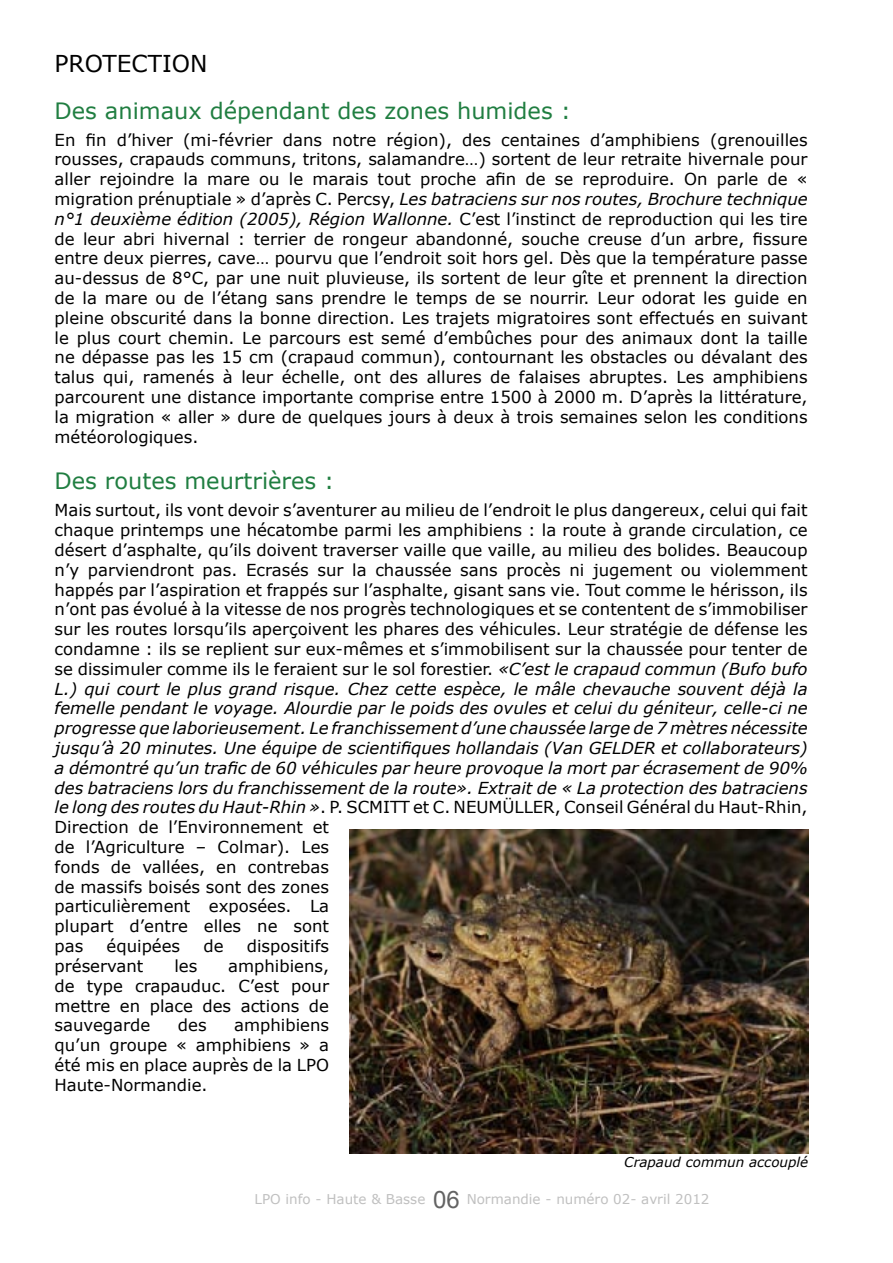
<style>
.page{position:relative;width:893px;height:1263px;background:#fff}
.page>*{position:absolute;margin:0;border:0;box-sizing:border-box;transform-origin:0 0}
.t1{font:23.25px "Verdana";color:#000}
.t2{font:22.5px "Verdana";color:#207e41}
.t3{font:16.5px/19.8px "Verdana";color:#000;text-align:justify}
.t4{font:13.5px "Verdana";color:#c0c0c0}
.t5{font:italic 13.5px "Verdana";color:#000}
.s1{font-style:italic}
.s2{font-family:"Arial";font-size:24px;color:#636363}
</style>
<div class="page">
<img style="left:350px;top:829px;width:458px;height:325px">
<h1 class="t1" style="left:55px;top:49px;width:154px">PROTECTION</h1>
<h2 class="t2" style="left:55px;top:96px;width:518px">Des animaux dépendant des zones humides :</h2>
<p class="t3" style="left:55px;top:129px;width:755px">En fin d’hiver (mi-février dans notre région), des centaines d’amphibiens (grenouilles rousses, crapauds communs, tritons, salamandre…) sortent de leur retraite hivernale pour aller rejoindre la mare ou le marais tout proche afin de se reproduire. On parle de « migration prénuptiale » d’après C. Percsy, <span class="s1">Les batraciens sur nos routes, Brochure technique n°1 deuxième édition (2005), Région Wallonne.</span> C’est l’instinct de reproduction qui les tire de leur abri hivernal : terrier de rongeur abandonné, souche creuse d’un arbre, fissure entre deux pierres, cave… pourvu que l’endroit soit hors gel. Dès que la température passe au-dessus de 8°C, par une nuit pluvieuse, ils sortent de leur gîte et prennent la direction de la mare ou de l’étang sans prendre le temps de se nourrir. Leur odorat les guide en pleine obscurité dans la bonne direction. Les trajets migratoires sont effectués en suivant le plus court chemin. Le parcours est semé d’embûches pour des animaux dont la taille ne dépasse pas les 15 cm (crapaud commun), contournant les obstacles ou dévalant des talus qui, ramenés à leur échelle, ont des allures de falaises abruptes. Les amphibiens parcourent une distance importante comprise entre 1500 à 2000 m. D’après la littérature, la migration « aller » dure de quelques jours à deux à trois semaines selon les conditions météorologiques.</p>
<h2 class="t2" style="left:55px;top:467px;width:281px">Des routes meurtrières :</h2>
<p class="t3" style="left:55px;top:500px;width:755px;text-align:left">Mais surtout, ils vont devoir s’aventurer au milieu de l’endroit le plus dangereux, celui qui fait chaque printemps une hécatombe parmi les amphibiens : la route à grande circulation, ce désert d’asphalte, qu’ils doivent traverser vaille que vaille, au milieu des bolides. Beaucoup n’y parviendront pas. Ecrasés sur la chaussée sans procès ni jugement ou violemment happés par l’aspiration et frappés sur l’asphalte, gisant sans vie. Tout comme le hérisson, ils n’ont pas évolué à la vitesse de nos progrès technologiques et se contentent de s’immobiliser sur les routes lorsqu’ils aperçoivent les phares des véhicules. Leur stratégie de défense les condamne : ils se replient sur eux-mêmes et s’immobilisent sur la chaussée pour tenter de se dissimuler comme ils le feraient sur le sol forestier. <span class="s1">«C’est le crapaud commun (Bufo bufo L.) qui court le plus grand risque. Chez cette espèce, le mâle chevauche souvent déjà la femelle pendant le voyage. Alourdie par le poids des ovules et celui du géniteur, celle-ci ne progresse que laborieusement. Le franchissement d’une chaussée large de 7 mètres nécessite jusqu’à 20 minutes. Une équipe de scientifiques hollandais (Van GELDER et collaborateurs) a démontré qu’un trafic de 60 véhicules par heure provoque la mort par écrasement de 90% des batraciens lors du franchissement de la route». Extrait de « La protection des batraciens le long des routes du Haut-Rhin »</span>. P. SCMITT et C. NEUMÜLLER, Conseil Général du Haut-Rhin, Direction de l’Environnement et<br>de l’Agriculture – Colmar). Les<br>fonds de vallées, en contrebas<br>de massifs boisés sont des zones<br>particulièrement exposées. La<br>plupart d’entre elles ne sont<br>pas</p>
<p class="t3" style="left:107px;top:936px;width:75px">équipées</p>
<p class="t3" style="left:203px;top:936px;width:22px">de</p>
<p class="t3" style="left:247px;top:936px;width:84px">dispositifs</p>
<p class="t3" style="left:55px;top:955px;width:90px">préservant</p>
<p class="t3" style="left:174px;top:955px;width:24px">les</p>
<p class="t3" style="left:55px;top:955px;width:276px;text-indent:174px">amphibiens, de type crapauduc. C’est pour mettre en place des actions de sauvegarde</p>
<p class="t3" style="left:55px;top:1015px;width:276px;text-indent:180px">amphibiens qu’un groupe « amphibiens » a été mis en place auprès de la LPO Haute-Normandie.</p>
<p class="t3" style="left:178px;top:1015px;width:30px">des</p>
<p class="t5" style="left:624px;top:1153px;width:185px">Crapaud commun accouplé</p>
<p class="t4" style="left:255px;top:1191px;width:456px">LPO info - Haute &amp; Basse <span class="s2">06</span> Normandie - numéro 02- avril 2012</p>
</div>
